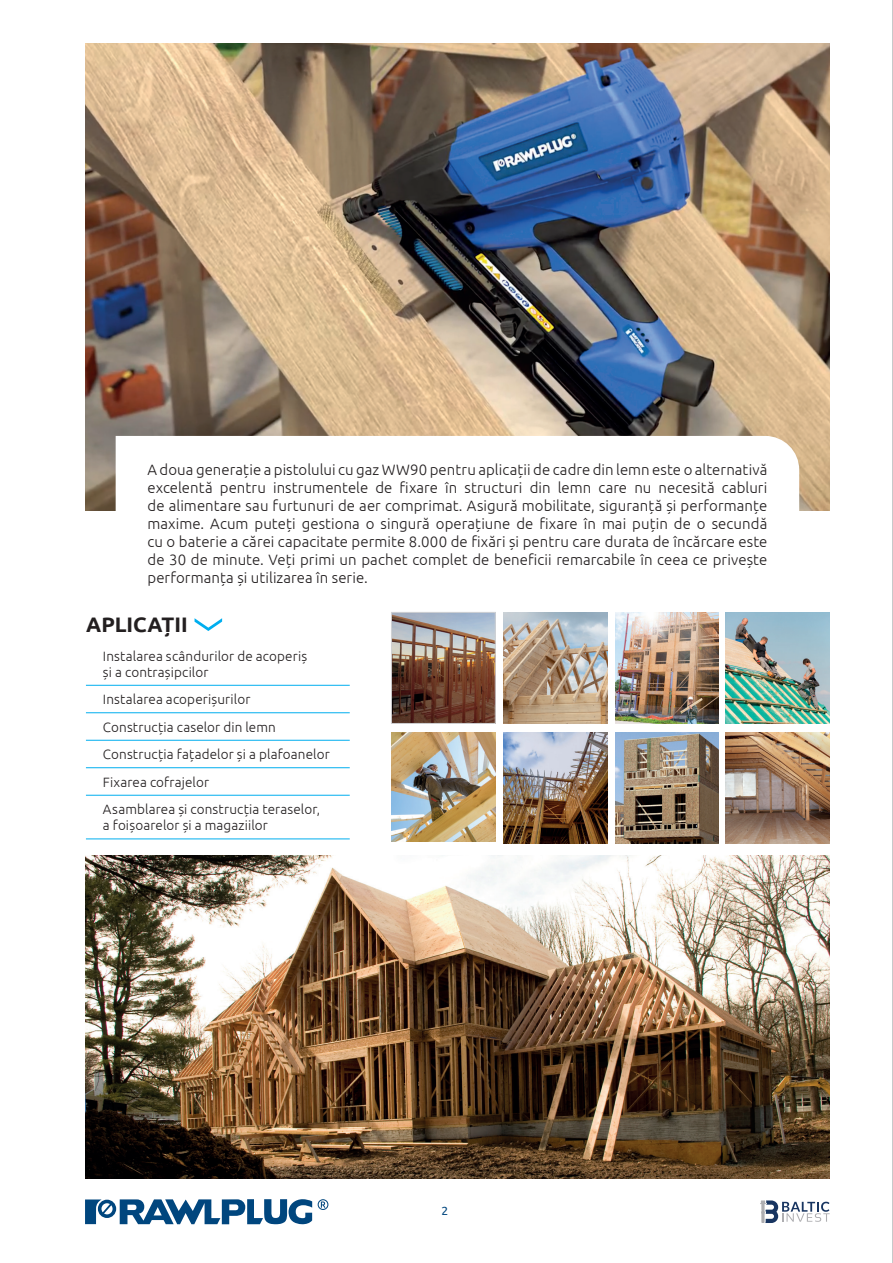
<style>
.page{position:relative;width:893px;height:1263px;background:#fff}
.page>*{position:absolute;margin:0;border:0;box-sizing:border-box;transform-origin:0 0}
.t1{font:700 21px "Ubuntu";color:#231f20}
.t2{font:300 15px/18px "Ubuntu";letter-spacing:.005em;color:#231f20;text-align:justify}
.t3{font:300 13.5px/27.5px "Ubuntu";letter-spacing:.01em;color:#231f20}
.t4{font:12px "Ubuntu";color:#00467e}
</style>
<div class="page">
<svg style="left:85px;top:1199px;width:227px;height:25px"></svg>
<svg style="left:318px;top:1199px;width:10px;height:11px"></svg>
<svg style="left:760px;top:1200px;width:70px;height:23px"></svg>
<img style="left:86px;top:44px;width:743px;height:467px">
<svg style="left:116px;top:436px;width:683px;height:75px"></svg>
<img style="left:615px;top:733px;width:104px;height:111px">
<img style="left:503px;top:733px;width:104px;height:111px">
<img style="left:615px;top:612px;width:104px;height:111px">
<img style="left:725px;top:612px;width:104px;height:111px">
<img style="left:725px;top:733px;width:104px;height:111px">
<img style="left:391px;top:733px;width:104px;height:109px">
<img style="left:503px;top:612px;width:104px;height:111px">
<img style="left:391px;top:612px;width:105px;height:112px">
<img style="left:85px;top:855px;width:744px;height:323px">
<svg style="left:195px;top:618px;width:27px;height:13px"></svg>
<hr style="left:86px;top:685px;width:264px;height:1px;background:#00aeef">
<hr style="left:86px;top:712px;width:264px;height:1px;background:#00aeef">
<hr style="left:86px;top:740px;width:264px;height:1px;background:#00aeef">
<hr style="left:86px;top:767px;width:264px;height:1px;background:#00aeef">
<hr style="left:86px;top:795px;width:264px;height:1px;background:#00aeef">
<hr style="left:86px;top:838px;width:264px;height:1px;background:#00aeef">
<hr style="left:892px;top:0;width:1px;height:1263px;background:#939598">
<p class="t2" style="left:148px;top:460px;width:621px">A doua generație a pistolului cu gaz WW90 pentru aplicații de cadre din lemn este o alternativă excelentă pentru instrumentele de fixare în structuri din lemn care nu necesită cabluri de alimentare sau furtunuri de aer comprimat. Asigură mobilitate, siguranță și performanțe maxime. Acum puteți gestiona o singură operațiune de fixare în mai puțin de o secundă cu o baterie a cărei capacitate permite 8.000 de fixări și pentru care durata de încărcare este de 30 de minute. Veți primi un pachet complet de beneficii remarcabile în ceea ce privește performanța și utilizarea în serie.</p>
<h1 class="t1" style="left:86px;top:612px;width:103px">APLICAȚII</h1>
<p class="t3" style="left:103px;top:647px;width:206px;line-height:16.2px">Instalarea scândurilor de acoperiș și a contrașipcilor</p>
<p class="t3" style="left:103px;top:685px;width:228px">Instalarea acoperișurilor<br>Construcția caselor din lemn<br>Construcția fațadelor și a plafoanelor<br>Fixarea cofrajelor<br>Asamblarea și construcția teraselor,</p>
<p class="t3" style="left:103px;top:811px;width:166px">a foișoarelor și a magaziilor</p>
<p class="t4" style="left:442px;top:1204px;width:8px">2</p>
</div>
